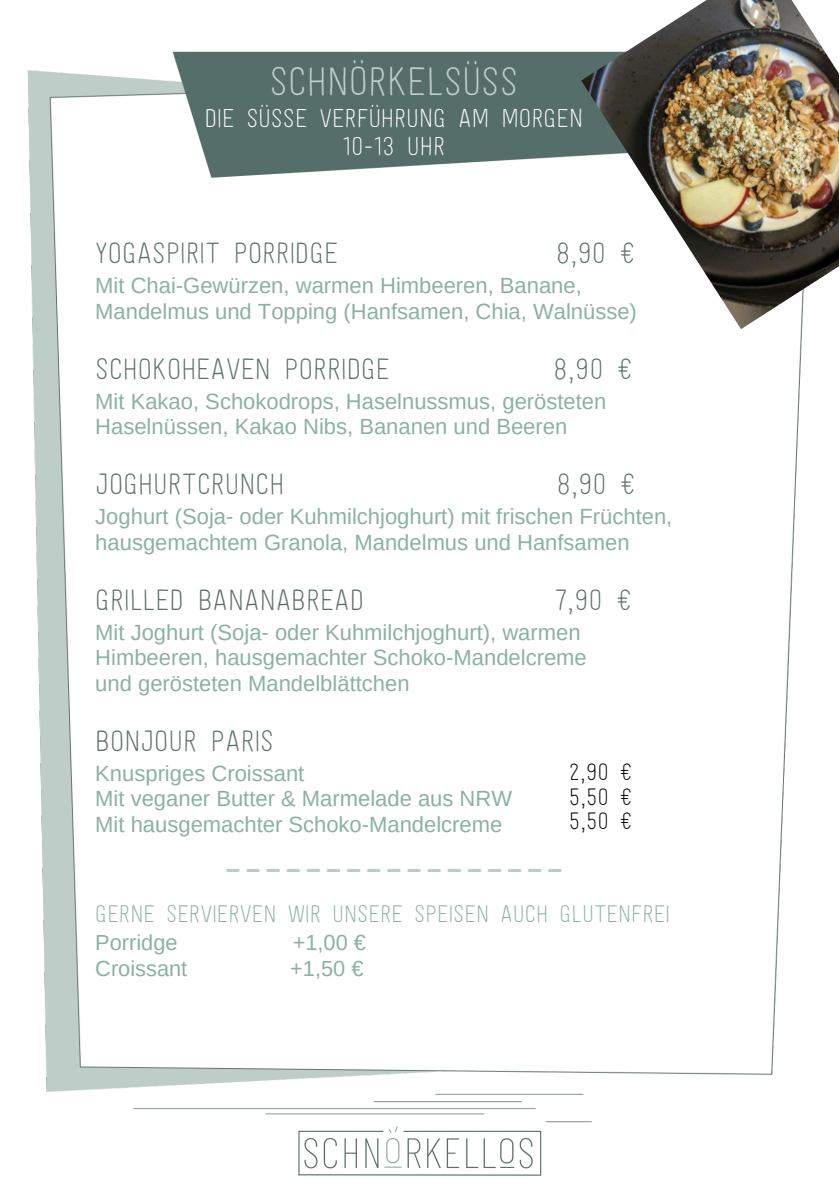
<style>
.page{position:relative;width:839px;height:1191px;background:#fff}
.page>*{position:absolute;margin:0;border:0;box-sizing:border-box;transform-origin:0 0}
.t1{font:46px "Festivo Letters No 18";color:#c0d0ca}
.t2{font:34px "Festivo Letters No 18";color:#596f6a}
.t3{font:30px/28.4px "Festivo Letters No 18";color:#fff;text-align:center}
.t4{font:27.8px "Festivo Letters No 18";color:#8bb1a3}
.t5{font:27.4px/24.6px "Festivo Letters No 18";color:#000;text-align:justify}
.t6{font:22px "Arimo";color:#8bb1a3}
.t7{font:21.8px "Arimo";color:#8bb1a3}
</style>
<div class="page">
<img style="left:27px;top:51px;width:776px;height:1072px">
<img style="left:295px;top:1120px;width:250px;height:56px">
<svg style="left:226px;top:869px;width:335px;height:3px"></svg>
<img style="left:581px;top:0;width:257px;height:329px">
<h1 class="t1" style="left:269px;top:61px;width:250px">SCHNÖRKELSÜSS</h1>
<h1 class="t3" style="left:205px;top:105px;width:380px">DIE SÜSSE VERFÜHRUNG AM MORGEN<br>10-13 UHR</h1>
<h1 class="t2" style="left:95px;top:238px;width:244px">YOGASPIRIT PORRIDGE</h1>
<h1 class="t2" style="left:556px;top:238px;width:81px">8,90 €</h1>
<p class="t6" style="left:95px;top:273px;width:488px">Mit Chai-Gewürzen, warmen Himbeeren, Banane,</p>
<p class="t6" style="left:95px;top:299px;width:543px">Mandelmus und Topping (Hanfsamen, Chia, Walnüsse)</p>
<p class="t2" style="left:95px;top:353px;width:296px">SCHOKOHEAVEN PORRIDGE</p>
<p class="t2" style="left:553px;top:353px;width:81px">8,90 €</p>
<p class="t6" style="left:95px;top:389px;width:512px">Mit Kakao, Schokodrops, Haselnussmus, gerösteten</p>
<p class="t6" style="left:95px;top:414px;width:473px">Haselnüssen, Kakao Nibs, Bananen und Beeren</p>
<p class="t2" style="left:95px;top:469px;width:190px">JOGHURTCRUNCH</p>
<p class="t2" style="left:556px;top:469px;width:81px">8,90 €</p>
<p class="t6" style="left:95px;top:504px;width:578px">Joghurt (Soja- oder Kuhmilchjoghurt) mit frischen Früchten,</p>
<p class="t6" style="left:95px;top:530px;width:536px">hausgemachtem Granola, Mandelmus und Hanfsamen</p>
<p class="t2" style="left:95px;top:584px;width:270px">GRILLED BANANABREAD</p>
<p class="t2" style="left:554px;top:584px;width:79px">7,90 €</p>
<p class="t6" style="left:95px;top:620px;width:487px">Mit Joghurt (Soja- oder Kuhmilchjoghurt), warmen</p>
<p class="t6" style="left:95px;top:645px;width:493px">Himbeeren, hausgemachter Schoko-Mandelcreme</p>
<p class="t6" style="left:95px;top:671px;width:316px">und gerösteten Mandelblättchen</p>
<p class="t2" style="left:95px;top:725px;width:180px">BONJOUR PARIS</p>
<p class="t6" style="left:95px;top:761px;width:210px">Knuspriges Croissant</p>
<p class="t6" style="left:95px;top:786px;width:418px">Mit veganer Butter &amp; Marmelade aus NRW</p>
<p class="t6" style="left:95px;top:812px;width:408px">Mit hausgemachter Schoko-Mandelcreme</p>
<p class="t5" style="left:569px;top:761px;width:65px">2,90 € 5,50 € 5,50 €</p>
<p class="t4" style="left:95px;top:901px;width:576px">GERNE SERVIERVEN WIR UNSERE SPEISEN AUCH GLUTENFREI</p>
<p class="t7" style="left:95px;top:930px;width:84px">Porridge</p>
<p class="t7" style="left:293px;top:930px;width:75px">+1,00 €</p>
<p class="t7" style="left:95px;top:956px;width:93px">Croissant</p>
<p class="t7" style="left:290px;top:956px;width:75px">+1,50 €</p>
</div>
